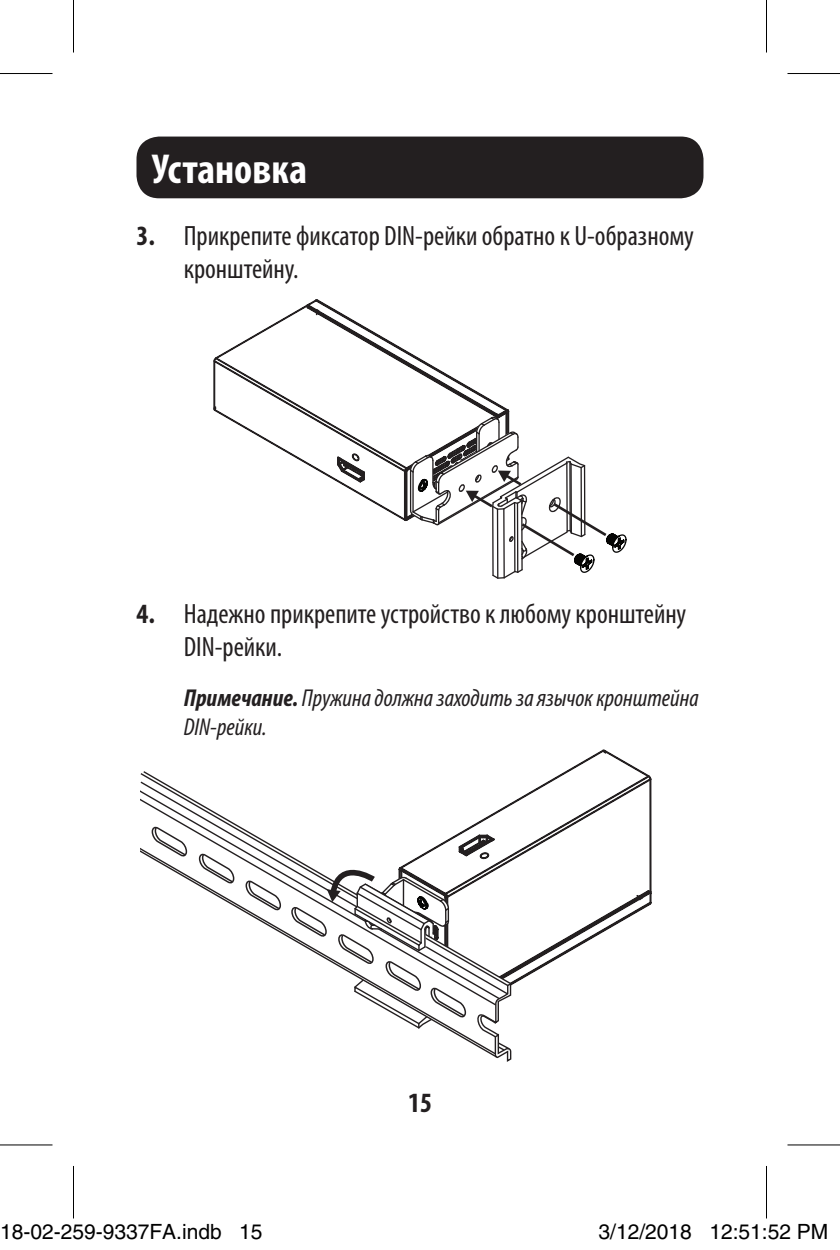
<style>
.page{position:relative;width:840px;height:1250px;background:#fff}
.page>*{position:absolute;margin:0;border:0;box-sizing:border-box;transform-origin:0 0}
.t1{font:700 condensed 42px "Myriad Pro";color:#fff}
.t2{font:condensed 28px/33.6px "Myriad Pro";color:#231f20}
.t3{font:700 condensed 28px "Myriad Pro";color:#231f20}
.t4{font:italic condensed 24.5px/29.4px "Myriad Pro";color:#231f20}
.t5{font:21px "Helvetica";color:#000}
.s1{font-weight:700}
</style>
<div class="page">
<div style="left:136px;top:136px;width:568px;height:62px;background:#231f20;border-radius:23px"></div>
<div style="left:215px;top:304px;width:93px;height:55px;border:1px solid #231f20"></div>
<svg style="left:213px;top:352px;width:5px;height:61px"></svg>
<div style="left:214px;top:409px;width:192px;height:112px;border:1px solid #231f20"></div>
<div style="left:213px;top:360px;width:193px;height:112px;border:1px solid #231f20"></div>
<div style="left:215px;top:357px;width:193px;height:112px;border:1px solid #231f20"></div>
<div style="left:308px;top:305px;width:190px;height:111px;border:1px solid #231f20"></div>
<div style="left:316px;top:299px;width:193px;height:112px;border:1px solid #231f20"></div>
<svg style="left:306px;top:299px;width:14px;height:17px"></svg>
<svg style="left:336px;top:453px;width:30px;height:30px"></svg>
<svg style="left:403px;top:405px;width:224px;height:174px"></svg>
<div style="left:399px;top:749px;width:205px;height:120px;border:1px solid #231f20"></div>
<div style="left:448px;top:891px;width:201px;height:117px;border:1px solid #231f20"></div>
<div style="left:446px;top:902px;width:205px;height:120px;border:1px solid #231f20"></div>
<svg style="left:602px;top:749px;width:50px;height:160px"></svg>
<svg style="left:142px;top:770px;width:370px;height:169px"></svg>
<svg style="left:245px;top:878px;width:37px;height:34px"></svg>
<svg style="left:198px;top:851px;width:37px;height:35px"></svg>
<svg style="left:151px;top:824px;width:37px;height:35px"></svg>
<svg style="left:291px;top:833px;width:221px;height:229px"></svg>
<svg style="left:0;top:1145px;width:52px;height:1px"></svg>
<svg style="left:788px;top:1145px;width:52px;height:1px"></svg>
<hr style="left:0;top:73px;width:52px;height:1px;background:#000">
<hr style="left:788px;top:73px;width:52px;height:1px;background:#000">
<hr style="left:0;top:1144px;width:52px;height:1px;background:#000">
<hr style="left:788px;top:1144px;width:52px;height:1px;background:#000">
<hr style="left:73px;top:0;width:1px;height:52px;background:#000">
<hr style="left:73px;top:1166px;width:1px;height:52px;background:#000">
<hr style="left:766px;top:0;width:1px;height:52px;background:#000">
<hr style="left:766px;top:1166px;width:1px;height:52px;background:#000">
<div style="left:32px;top:1225px;width:8px;height:13px;border:1px solid #fff;border-radius:50%"></div>
<div style="left:30px;top:1224px;width:12px;height:16px;border:1px solid #fff;border-radius:50%"></div>
<div style="left:659px;top:1225px;width:8px;height:13px;border:1px solid #fff;border-radius:50%"></div>
<div style="left:657px;top:1224px;width:11px;height:16px;border:1px solid #fff;border-radius:50%"></div>
<p class="t1" style="left:152px;top:143px;width:156px">Установка</p>
<p class="t2" style="left:184px;top:218px;width:512px;text-indent:-47px"><span class="s1">3.</span> Прикрепите фиксатор DIN-рейки обратно к U-образному кронштейну.</p>
<p class="t2" style="left:184px;top:596px;width:504px;text-indent:-47px"><span class="s1">4.</span> Надежно прикрепите устройство к любому кронштейну<br>DIN-рейки.</p>
<p class="t4" style="left:184px;top:682px;width:516px"><span class="s1">Примечание.</span> Пружина должна заходить за язычок кронштейна<br>DIN-рейки.</p>
<p class="t3" style="left:408px;top:1084px;width:25px">15</p>
<p class="t5" style="left:0;top:1219px;width:264px">18-02-259-9337FA.indb 15</p>
<p class="t5" style="left:598px;top:1219px;width:231px">3/12/2018 12:51:52 PM</p>
</div>
